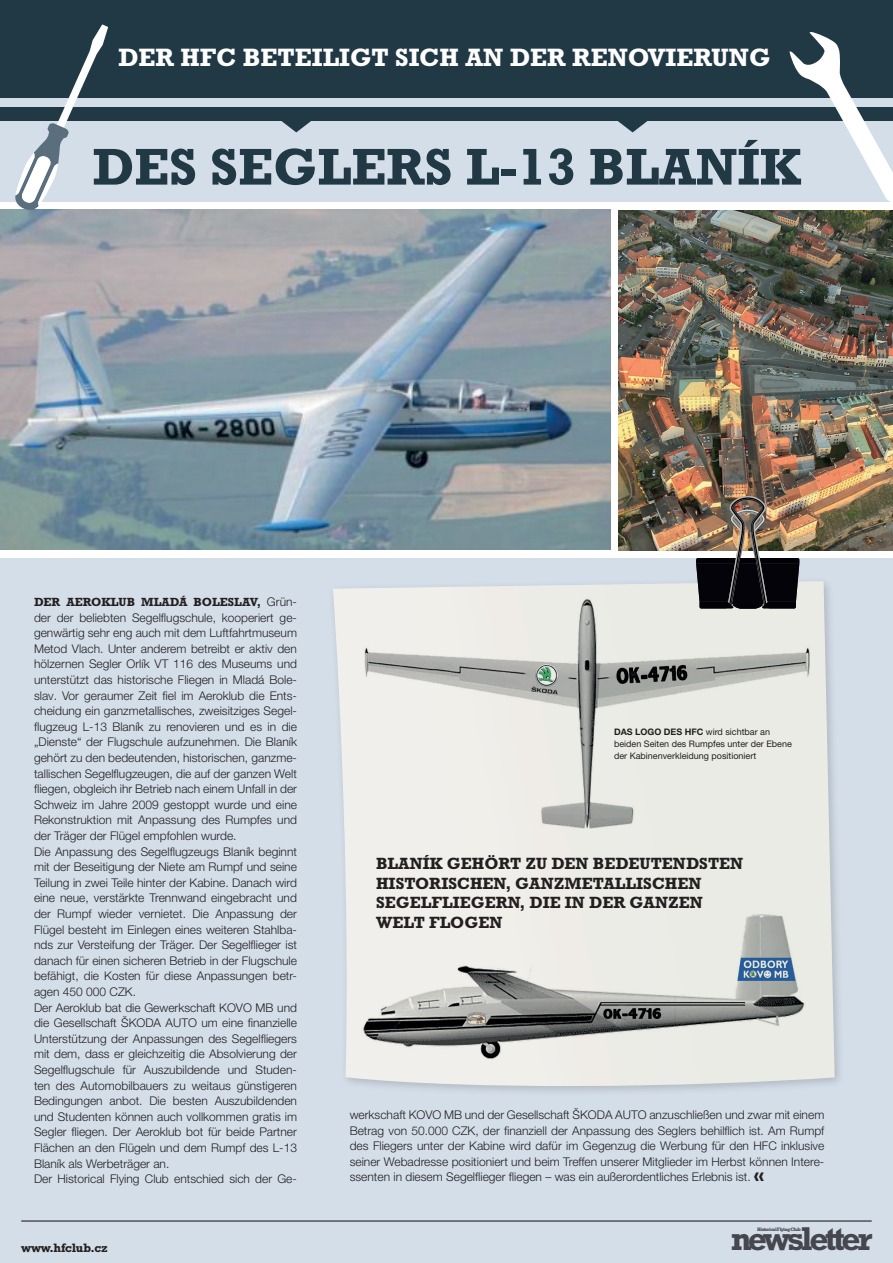
<style>
.page{position:relative;width:893px;height:1263px;background:#d4dee9}
.page>*{position:absolute;margin:0;border:0;box-sizing:border-box;transform-origin:0 0}
.t1{font:700 52.5px "Rockwell CE";color:#213845}
.t2{font:700 33.45px "Rockwell CE";letter-spacing:-.1em;color:#545156}
.t3{font:700 25.5px "Rockwell CE";color:#fff}
.t4{font:700 16.5px/19.5px "Rockwell CE";color:#231f20}
.t5{font:700 12.45px "Rockwell CE";letter-spacing:-.02em;color:#231f20}
.t6{font:300 12px/15.6px "Helvetica Neue LT Pro";color:#231f20}
.t7{font:700 12px "Rockwell CE";color:#231f20}
.t8{font:9px/12px "Helvetica Neue LT Pro";color:#231f20}
.t9{font:700 4.95px "Rockwell CE";letter-spacing:-.1em;color:#545156}
.s1{font-family:"Helvetica Neue LT Pro";font-weight:300}
.s2{font-weight:700}
.s3{font-family:"Rockwell CE";font-weight:700;font-size:18px}
</style>
<div class="page">
<div style="left:0;top:0;width:893px;height:98px;background:#213845"></div>
<div style="left:0;top:202px;width:893px;height:356px;background:#fff"></div>
<img style="left:619px;top:210px;width:274px;height:340px">
<img style="left:0;top:210px;width:610px;height:340px">
<hr style="left:21px;top:1220px;width:851px;height:1px;background:#231f20">
<svg style="left:333px;top:581px;width:502px;height:509px;background:#e6e7e5"></svg>
<img style="left:360px;top:588px;width:454px;height:246px">
<img style="left:696px;top:496px;width:103px;height:112px">
<img style="left:356px;top:902px;width:453px;height:166px">
<div style="left:0;top:107px;width:128px;height:14px;background:#213845"></div>
<div style="left:464px;top:107px;width:337px;height:14px;background:#213845"></div>
<div style="left:128px;top:107px;width:337px;height:14px;background:#213845"></div>
<svg style="left:281px;top:121px;width:30px;height:11px"></svg>
<svg style="left:618px;top:121px;width:30px;height:11px"></svg>
<svg style="left:789px;top:32px;width:104px;height:170px"></svg>
<svg style="left:15px;top:24px;width:93px;height:187px"></svg>
<h3 class="t3" style="left:118px;top:42px;width:654px">DER HFC BETEILIGT SICH AN DER RENOVIERUNG</h3>
<h1 class="t1" style="left:92px;top:136px;width:710px">DES SEGLERS L-13 BLANÍK</h1>
<p class="t7" style="left:34px;top:595px;width:264px">DER AEROKLUB MLADÁ BOLESLAV, <span class="s1">Grün-</span></p>
<p class="t6" style="left:34px;top:609px;width:264px">der der beliebten Segelflugschule, kooperiert ge&shy;genwärtig sehr eng auch mit dem Luftfahrtmuseum Metod Vlach. Unter anderem betreibt er aktiv den hölzernen Segler Orlík VT 116 des Museums und unterstützt das historische Fliegen in Mladá Bole&shy;slav. Vor geraumer Zeit fiel im Aeroklub die Ents&shy;cheidung ein ganzmetallisches, zweisitziges Segel&shy;flugzeug L-13 Blaník zu renovieren und es in die „Dienste“ der Flugschule aufzunehmen. Die Blaník gehört zu den bedeutenden, historischen, ganzme&shy;tallischen Segelflugzeugen, die auf der ganzen Welt fliegen, obgleich ihr Betrieb nach einem Unfall in der Schweiz im Jahre 2009 gestoppt wurde und eine Rekonstruktion mit Anpassung des Rumpfes und der Träger der Flügel empfohlen wurde.<br>Die Anpassung des Segelflugzeugs Blaník beginnt mit der Beseitigung der Niete am Rumpf und seine Teilung in zwei Teile hinter der Kabine. Danach wird eine neue, verstärkte Trennwand eingebracht und der Rumpf wieder vernietet. Die Anpassung der Flügel besteht im Einlegen eines weiteren Stahlba&shy;nds zur Versteifung der Träger. Der Segelflieger ist danach für einen sicheren Betrieb in der Flugschule befähigt, die Kosten für diese Anpassungen betr&shy;agen 450 000 CZK.<br>Der Aeroklub bat die Gewerkschaft KOVO MB und die Gesellschaft ŠKODA AUTO um eine finanzielle Unterstützung der Anpassungen des Segelfliegers mit dem, dass er gleichzeitig die Absolvierung der Segelflugschule für Auszubildende und Studen&shy;ten des Automobilbauers zu weitaus günstigeren Bedingungen anbot. Die besten Auszubildenden und Studenten können auch vollkommen gratis im Segler fliegen. Der Aeroklub bot für beide Partner Flächen an den Flügeln und dem Rumpf des L-13<br>Blaník als Werbeträger an.<br>Der Historical Flying Club entschied sich der Ge-</p>
<p class="t5" style="left:21px;top:1240px;width:88px">www.hfclub.cz</p>
<p class="t8" style="left:614px;top:725px;width:179px"><span class="s2">DAS LOGO DES HFC</span> wird sichtbar an beiden Seiten des Rumpfes unter der Ebene der Kabinenverkleidung positioniert</p>
<h3 class="t4" style="left:376px;top:854px;width:369px">BLANÍK GEHÖRT ZU DEN BEDEUTENDSTEN<br>HISTORISCHEN, GANZMETALLISCHEN<br>SEGELFLIEGERN, DIE IN DER GANZEN<br>WELT FLOGEN</h3>
<p class="t6" style="left:350px;top:1106px;width:476px;text-align:justify">werkschaft KOVO MB und der Gesellschaft ŠKODA AUTO anzuschließen und zwar mit einem Betrag von 50.000 CZK, der finanziell der Anpassung des Seglers behilflich ist. Am Rumpf des Fliegers unter der Kabine wird dafür im Gegenzug die Werbung für den HFC inklusive seiner Webadresse positioniert und beim Treffen unserer Mitglieder im Herbst können Intere&shy;ssenten in diesem Segelflieger fliegen – was ein außerordentliches Erlebnis ist. <span class="s3">«</span></p>
<h2 class="t2" style="left:730px;top:1219px;width:144px">newsletter</h2>
<p class="t9" style="left:757px;top:1226px;width:45px">Historical Flying Club</p>
</div>
